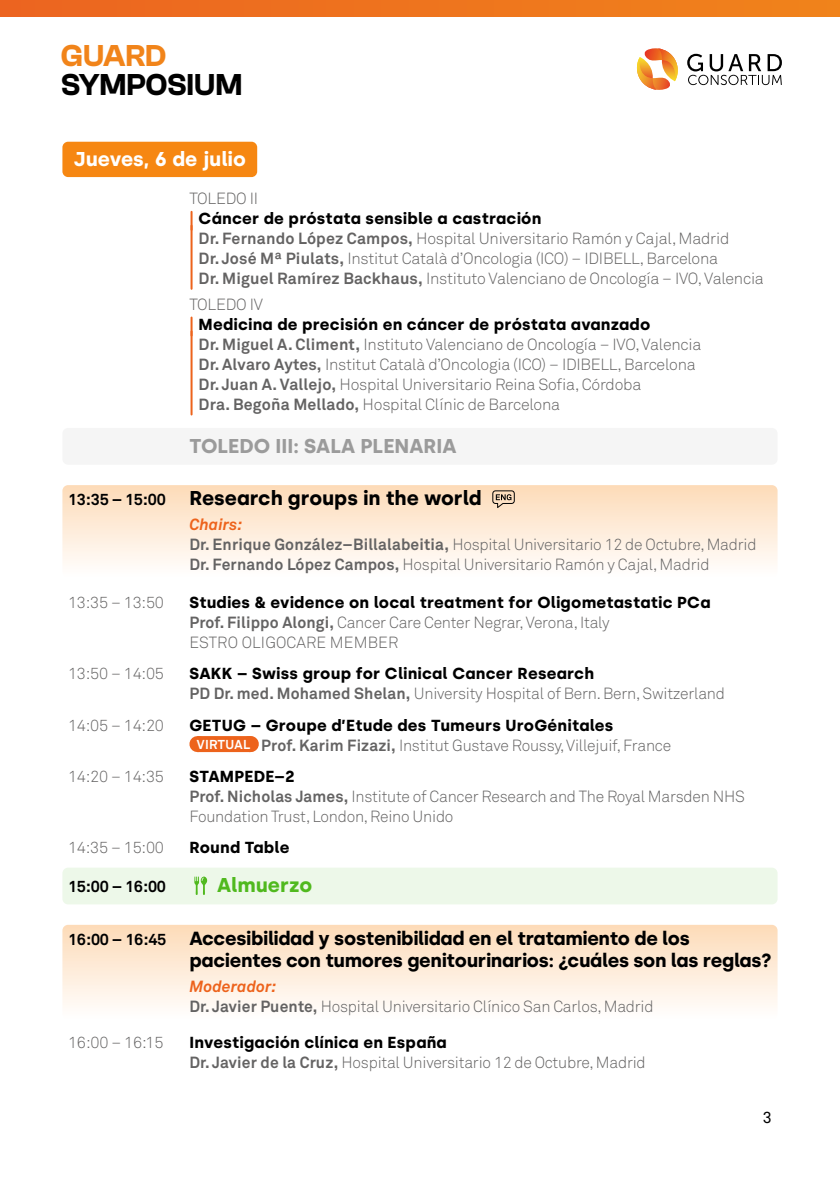
<style>
.page{position:relative;width:840px;height:1191px;background:#fff}
.page>*{position:absolute;margin:0;border:0;box-sizing:border-box;transform-origin:0 0}
.t1{font:700 31.4px "Clash Grotesk Variable";letter-spacing:-.005em;color:#000}
.t2{font:700 31.4px "Clash Grotesk Variable";letter-spacing:-.01em;color:#f1841a}
.t3{font:700 20px "Silka";color:#000}
.t4{font:700 20px "Silka";color:#9b9b9b}
.t5{font:700 20px "Silka";letter-spacing:.005em;color:#fff}
.t6{font:700 20px "Silka";color:#50b91e}
.t7{font:700 19px/22px "Silka";letter-spacing:-.015em;color:#000}
.t8{font:300 16px/20px "Akkurat";letter-spacing:-.015em;color:#646363}
.t9{font:700 16px "Silka";letter-spacing:.015em;color:#000}
.t10{font:700 16px "Akkurat";letter-spacing:-.015em;color:#000}
.t11{font:16px "Akkurat";color:#000}
.s1{font-weight:700}
.s2{font-family:"Akkurat";font-size:16px}
.s3{font-weight:700;font-style:italic;color:#ed631c}
.s4{font-weight:700;font-size:12.8px;color:#fff}
</style>
<div class="page">
<div style="left:0;top:0;width:839px;height:17px;background:linear-gradient(to right,#ec6420,#f0831b)"></div>
<svg style="left:637px;top:48px;width:40px;height:42px"></svg>
<svg style="left:687px;top:54px;width:94px;height:31px"></svg>
<svg style="left:190px;top:212px;width:2px;height:14px"></svg>
<hr style="left:190px;top:226px;width:2px;height:63px;background:#ed631c">
<svg style="left:190px;top:317px;width:2px;height:14px"></svg>
<hr style="left:190px;top:331px;width:2px;height:83px;background:#ed631c">
<div style="left:62px;top:428px;width:715px;height:37px;background:#f5f5f5;border-radius:6px"></div>
<div style="left:197px;top:736px;width:53px;height:16px;background:#ed631c"></div>
<svg style="left:223px;top:736px;width:28px;height:16px"></svg>
<div style="left:62px;top:867px;width:715px;height:37px;background:#edf8e9;border-radius:6px"></div>
<svg style="left:194px;top:876px;width:13px;height:19px"></svg>
<svg style="left:62px;top:485px;width:715px;height:79px"></svg>
<svg style="left:492px;top:490px;width:22px;height:18px"></svg>
<svg style="left:62px;top:924px;width:715px;height:82px"></svg>
<div style="left:62px;top:142px;width:195px;height:35px;background:#f68712;border-radius:6px"></div>
<h1 class="t2" style="left:61px;top:38px;width:107px">GUARD</h1>
<h1 class="t1" style="left:61px;top:67px;width:183px">SYMPOSIUM</h1>
<p class="t5" style="left:74px;top:147px;width:173px">Jueves, 6 de julio</p>
<p class="t8" style="left:189px;top:189px;width:70px">TOLEDO II</p>
<p class="t9" style="left:198px;top:209px;width:344px">Cáncer de próstata sensible a castración</p>
<p class="t8" style="left:198px;top:229px;width:566px"><span class="s1">Dr. Fernando López Campos,</span> Hospital Universitario Ramón y Cajal, Madrid<br><span class="s1">Dr. José Mª Piulats,</span> Institut Català d’Oncologia (ICO) – IDIBELL, Barcelona<br><span class="s1">Dr. Miguel Ramírez Backhaus,</span> Instituto Valenciano de Oncología – IVO, Valencia</p>
<p class="t8" style="left:189px;top:294px;width:75px">TOLEDO IV</p>
<p class="t9" style="left:198px;top:315px;width:453px">Medicina de precisión en cáncer de próstata avanzado</p>
<p class="t8" style="left:198px;top:334px;width:504px"><span class="s1">Dr. Miguel A. Climent,</span> Instituto Valenciano de Oncología – IVO, Valencia <span class="s1">Dr. Alvaro Aytes,</span> Institut Català d’Oncologia (ICO) – IDIBELL, Barcelona <span class="s1">Dr. Juan A. Vallejo,</span> Hospital Universitario Reina Sofia, Córdoba<br><span class="s1">Dra. Begoña Mellado,</span> Hospital Clínic de Barcelona</p>
<p class="t4" style="left:189px;top:434px;width:268px">TOLEDO III: SALA PLENARIA</p>
<p class="t3" style="left:68px;top:486px;width:415px"><span class="s2">13:35 – 15:00</span> Research groups in the world</p>
<p class="t8" style="left:189px;top:515px;width:568px"><span class="s3">Chairs:<br></span><span class="s1">Dr. Enrique González–Billalabeitia,</span> Hospital Universitario 12 de Octubre, Madrid<br><span class="s1">Dr. Fernando López Campos,</span> Hospital Universitario Ramón y Cajal, Madrid</p>
<p class="t8" style="left:68px;top:592px;width:97px">13:35 – 13:50</p>
<p class="t9" style="left:189px;top:592px;width:522px">Studies &amp; evidence on local treatment for Oligometastatic PCa</p>
<p class="t8" style="left:189px;top:612px;width:421px"><span class="s1">Prof. Filippo Alongi,</span> Cancer Care Center Negrar, Verona, Italy<br>ESTRO OLIGOCARE MEMBER</p>
<p class="t8" style="left:68px;top:664px;width:97px">13:50 – 14:05</p>
<p class="t9" style="left:189px;top:664px;width:406px">SAKK – Swiss group for Clinical Cancer Research</p>
<p class="t8" style="left:189px;top:684px;width:537px"><span class="s1">PD Dr. med. Mohamed Shelan,</span> University Hospital of Bern. Bern, Switzerland</p>
<p class="t8" style="left:68px;top:715px;width:97px">14:05 – 14:20</p>
<p class="t9" style="left:189px;top:715px;width:425px">GETUG – Groupe d’Etude des Tumeurs UroGénitales</p>
<p class="t8" style="left:197px;top:735px;width:475px"><span class="s4">VIRTUAL</span> <span class="s1">Prof. Karim Fizazi,</span> Institut Gustave Roussy, Villejuif, France</p>
<p class="t8" style="left:68px;top:766px;width:97px">14:20 – 14:35</p>
<p class="t9" style="left:189px;top:767px;width:107px">STAMPEDE–2</p>
<p class="t8" style="left:189px;top:786px;width:556px"><span class="s1">Prof. Nicholas James,</span> Institute of Cancer Research and The Royal Marsden NHS<br>Foundation Trust, London, Reino Unido</p>
<p class="t8" style="left:68px;top:838px;width:97px">14:35 – 15:00</p>
<p class="t9" style="left:189px;top:838px;width:101px">Round Table</p>
<p class="t10" style="left:68px;top:876px;width:99px">15:00 – 16:00</p>
<p class="t6" style="left:217px;top:873px;width:96px">Almuerzo</p>
<p class="t7" style="left:189px;top:926px;width:583px;text-indent:-121px"><span class="s2">16:00 – 16:45</span> Accesibilidad y sostenibilidad en el tratamiento de los pacientes con tumores genitourinarios: ¿cuáles son las reglas?</p>
<p class="t8" style="left:189px;top:977px;width:465px"><span class="s3">Moderador:<br></span><span class="s1">Dr. Javier Puente,</span> Hospital Universitario Clínico San Carlos, Madrid</p>
<p class="t8" style="left:68px;top:1032px;width:97px">16:00 – 16:15</p>
<p class="t9" style="left:189px;top:1032px;width:259px">Investigación clínica en España</p>
<p class="t8" style="left:189px;top:1052px;width:457px"><span class="s1">Dr. Javier de la Cruz,</span> Hospital Universitario 12 de Octubre, Madrid</p>
<p class="t11" style="left:762px;top:1108px;width:10px">3</p>
</div>
